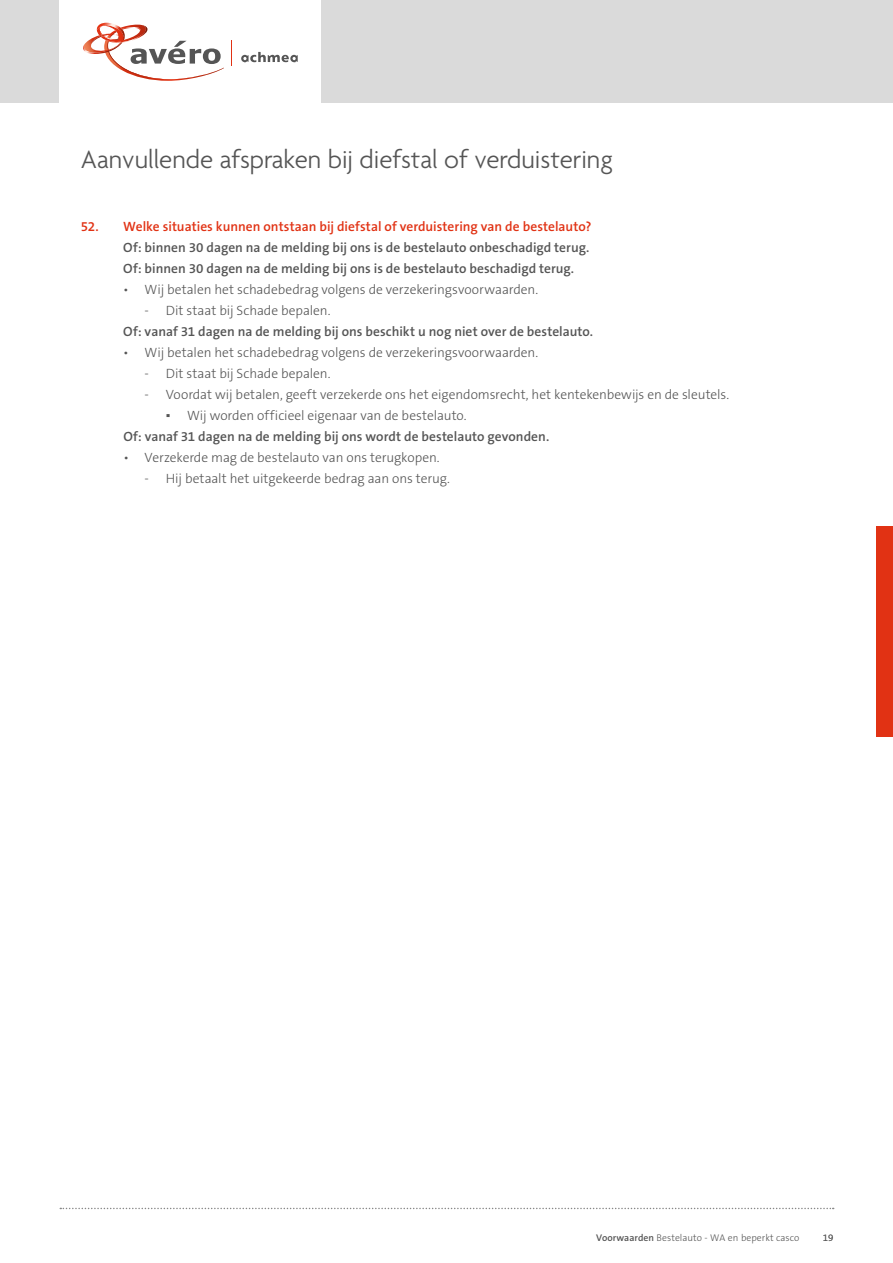
<style>
.page{position:relative;width:893px;height:1263px;background:#fff}
.page>*{position:absolute;margin:0;border:0;box-sizing:border-box;transform-origin:0 0}
.t1{font:300 27px "Agenda";color:#555}
.t2{font:300 13.5px "The Sans B3";letter-spacing:-.005em;color:#555}
.t3{font:600 13.5px/21px "The Sans B6";color:#555}
.t4{font:600 13.5px "The Sans B6";color:#e13214}
.t5{font:300 9.75px "The Sans B3";letter-spacing:.005em;color:#555}
.s1{font-family:"Verdana";font-weight:400}
.s2{font-family:"The Sans B6";font-weight:600}
</style>
<div class="page">
<div style="left:0;top:0;width:893px;height:103px;background:#dadada"></div>
<div style="left:60px;top:0;width:261px;height:103px;background:#fff"></div>
<svg style="left:241px;top:52px;width:57px;height:10px"></svg>
<svg style="left:83px;top:22px;width:141px;height:59px"></svg>
<svg style="left:231px;top:41px;width:1px;height:25px"></svg>
<svg style="left:60px;top:1208px;width:774px;height:1px"></svg>
<div style="left:876px;top:526px;width:17px;height:211px;background:#e13214"></div>
<h1 class="t1" style="left:81px;top:145px;width:533px">Aanvullende afspraken bij diefstal of verduistering</h1>
<p class="t4" style="left:81px;top:219px;width:512px">52. Welke situaties kunnen ontstaan bij diefstal of verduistering van de bestelauto?</p>
<p class="t3" style="left:123px;top:238px;width:467px">Of: binnen 30 dagen na de melding bij ons is de bestelauto onbeschadigd terug.<br>Of: binnen 30 dagen na de melding bij ons is de bestelauto beschadigd terug.</p>
<p class="t2" style="left:123px;top:283px;width:416px">• Wij betalen het schadebedrag volgens de verzekeringsvoorwaarden.</p>
<p class="t2" style="left:145px;top:304px;width:188px">- Dit staat bij Schade bepalen.</p>
<p class="t3" style="left:123px;top:322px;width:471px">Of: vanaf 31 dagen na de melding bij ons beschikt u nog niet over de bestelauto.</p>
<p class="t2" style="left:123px;top:346px;width:416px">• Wij betalen het schadebedrag volgens de verzekeringsvoorwaarden.</p>
<p class="t2" style="left:145px;top:367px;width:188px">- Dit staat bij Schade bepalen.</p>
<p class="t2" style="left:145px;top:388px;width:586px">- Voordat wij betalen, geeft verzekerde ons het eigendomsrecht, het kentekenbewijs en de sleutels.</p>
<p class="t2" style="left:166px;top:409px;width:302px"><span class="s1">▪</span> Wij worden officieel eigenaar van de bestelauto.</p>
<p class="t3" style="left:123px;top:427px;width:427px">Of: vanaf 31 dagen na de melding bij ons wordt de bestelauto gevonden.</p>
<p class="t2" style="left:123px;top:451px;width:318px">• Verzekerde mag de bestelauto van ons terugkopen.</p>
<p class="t2" style="left:145px;top:472px;width:307px">- Hij betaalt het uitgekeerde bedrag aan ons terug.</p>
<p class="t5" style="left:596px;top:1233px;width:205px"><span class="s2">Voorwaarden</span> Bestelauto - WA en beperkt casco</p>
<p class="t5" style="left:823px;top:1233px;width:12px">19</p>
</div>
